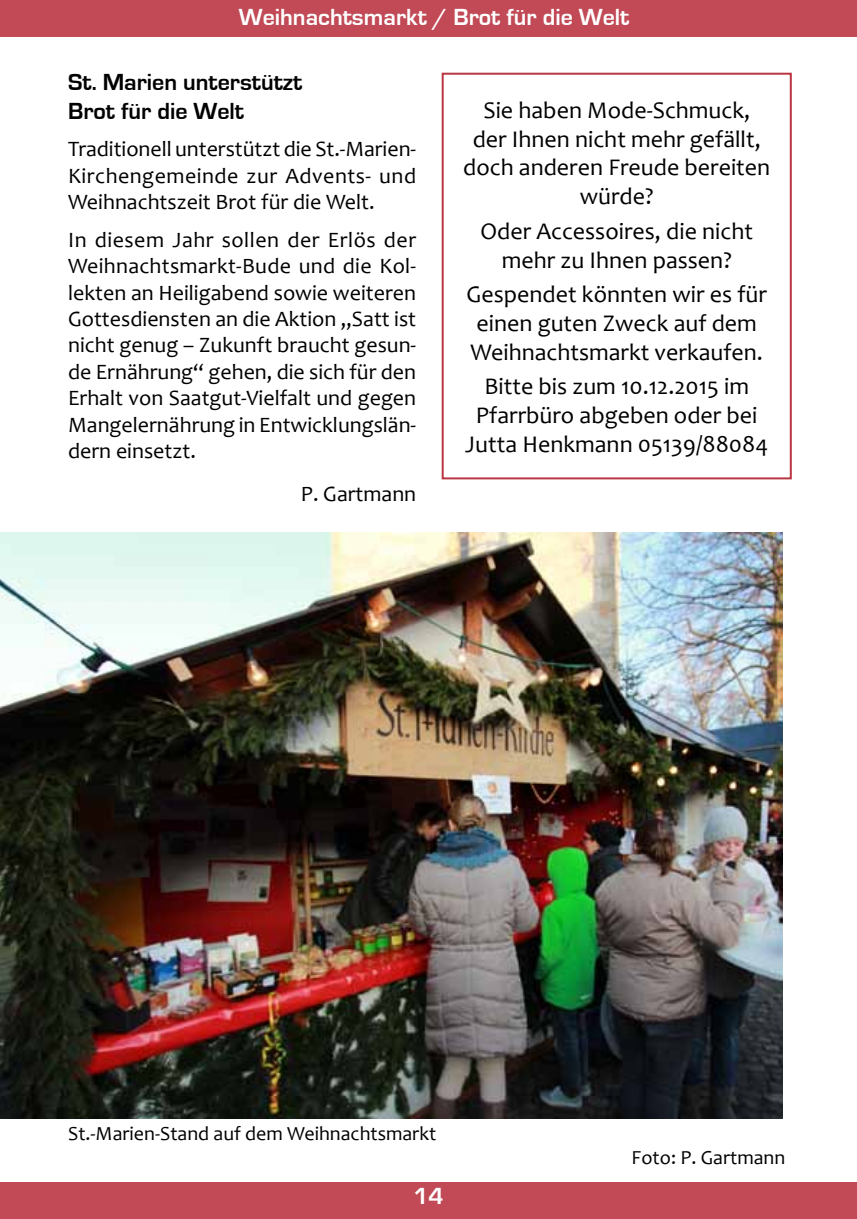
<style>
.page{position:relative;width:857px;height:1219px;background:#fff}
.page>*{position:absolute;margin:0;border:0;box-sizing:border-box;transform-origin:0 0}
.t1{font:24px/28.8px "Candara";color:#000;text-align:center}
.t2{font:700 24px/28.8px "Eurostile";color:#000}
.t3{font:700 24px "Eurostile";color:#fff}
.t4{font:22px/26.4px "Candara";color:#000;text-align:justify}
.t5{font:20px "Candara";color:#000}
</style>
<div class="page">
<div style="left:0;top:0;width:856px;height:37px;background:#c14a56"></div>
<div style="left:0;top:1182px;width:856px;height:37px;background:#c14a56"></div>
<img style="left:0;top:532px;width:782px;height:586px">
<div style="left:441px;top:73px;width:350px;height:406px;border:2px solid #ba3643"></div>
<p class="t3" style="left:239px;top:4px;width:392px">Weihnachtsmarkt / Brot für die Welt</p>
<p class="t2" style="left:68px;top:68px;width:235px">St. Marien unterstützt<br>Brot für die Welt</p>
<p class="t4" style="left:68px;top:136px;width:349px">Traditionell unterstützt die St.-Marien-Kirchengemeinde zur Advents- und Weihnachtszeit Brot für die Welt.</p>
<p class="t4" style="left:68px;top:226px;width:349px">In diesem Jahr sollen der Erlös der Weihnachtsmarkt-Bude und die Kol&shy;lekten an Heiligabend sowie weiteren Gottesdiensten an die Aktion „Satt ist nicht genug – Zukunft braucht gesun&shy;de Ernährung“ gehen, die sich für den Erhalt von Saatgut-Vielfalt und gegen Mangelernährung in Entwicklungslän&shy;dern einsetzt.</p>
<p class="t4" style="left:301px;top:481px;width:117px">P. Gartmann</p>
<p class="t1" style="left:463px;top:95px;width:308px">Sie haben Mode-Schmuck,<br>der Ihnen nicht mehr gefällt, doch anderen Freude bereiten würde?</p>
<p class="t1" style="left:480px;top:216px;width:274px">Oder Accessoires, die nicht mehr zu Ihnen passen?</p>
<p class="t1" style="left:466px;top:280px;width:301px;text-align:left">Gespendet könnten wir es für einen guten Zweck auf dem<br>Weihnachtsmarkt verkaufen.</p>
<p class="t1" style="left:465px;top:372px;width:304px">Bitte bis zum 10.12.2015 im<br>Pfarrbüro abgeben oder bei<br>Jutta Henkmann 05139/88084</p>
<p class="t5" style="left:68px;top:1121px;width:369px">St.-Marien-Stand auf dem Weihnachtsmarkt</p>
<p class="t3" style="left:413px;top:1183px;width:32px">14</p>
<p class="t5" style="left:631px;top:1145px;width:155px">Foto: P. Gartmann</p>
</div>
